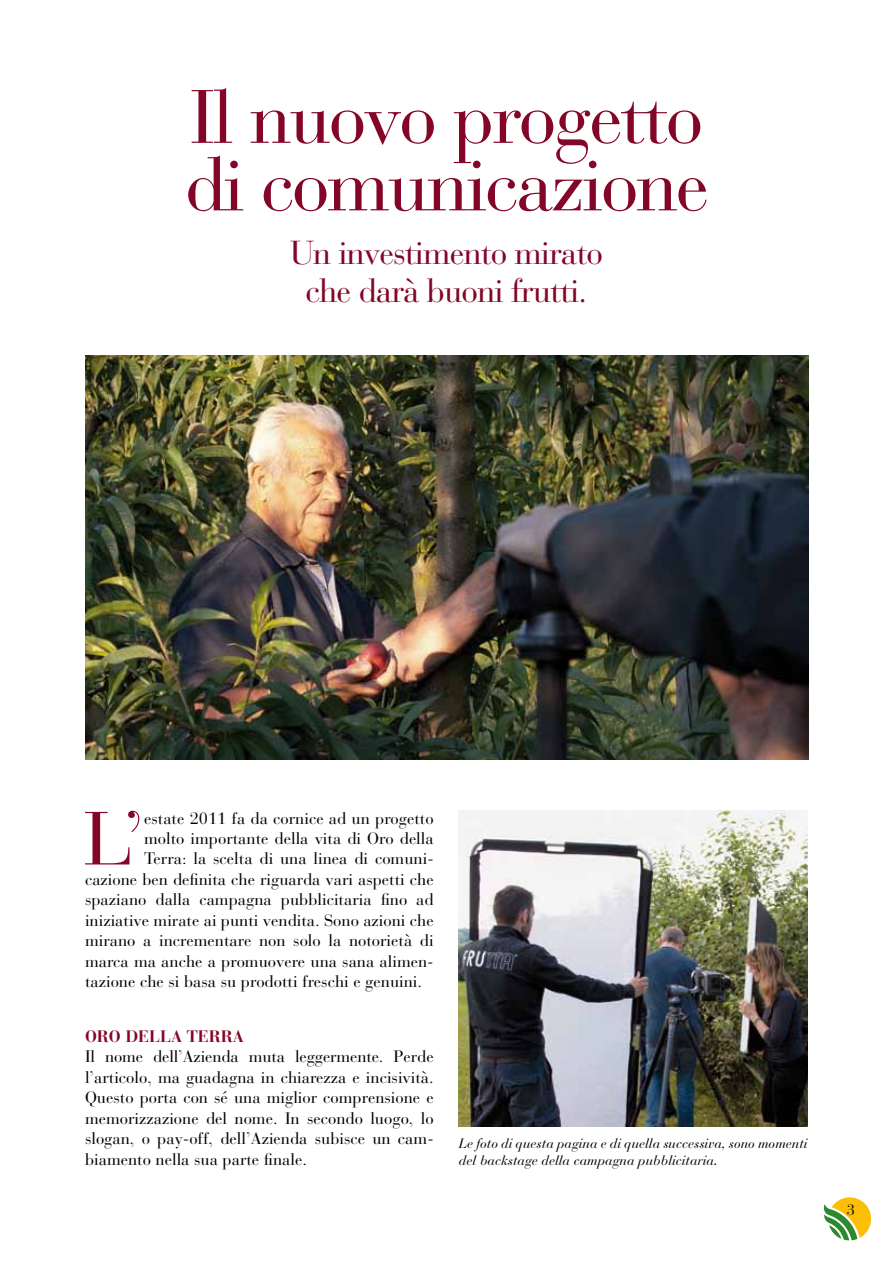
<style>
.page{position:relative;width:893px;height:1263px;background:#fff}
.page>*{position:absolute;margin:0;border:0;box-sizing:border-box;transform-origin:0 0}
.t1{font:75px/67.5px "Bauer Bodoni";letter-spacing:-.03em;color:#830628}
.t2{font:74.7px "Bauer Bodoni";color:#830628}
.t3{font:33px/37.5px "Bauer Bodoni";letter-spacing:-.03em;color:#830628;text-align:center}
.t4{font:16.5px/20.5px "Bauer Bodoni";color:#000;text-align:justify}
.t5{font:700 16.5px "Bauer Bodoni";color:#830628}
.t6{font:15px "Bauer Bodoni";color:#000}
.t7{font:italic 13.5px/16.5px "Bauer Bodoni";color:#000}
</style>
<div class="page">
<svg style="left:823px;top:1197px;width:49px;height:43px"></svg>
<img style="left:85px;top:355px;width:723px;height:404px">
<img style="left:459px;top:811px;width:349px;height:316px">
<h1 class="t1" style="left:184px;top:84px;width:526px">Il nuovo progetto di comunicazione</h1>
<h3 class="t3" style="left:290px;top:235px;width:314px">Un investimento mirato che darà buoni frutti.</h3>
<h2 class="t2" style="left:83px;top:794px;width:62px">L’</h2>
<p class="t4" style="left:144px;top:808px;width:291px">estate 2011 fa da cornice ad un progetto</p>
<p class="t4" style="left:144px;top:828px;width:291px">molto importante della vita di Oro della</p>
<p class="t4" style="left:144px;top:849px;width:291px">Terra: la scelta di una linea di comuni-</p>
<p class="t4" style="left:85px;top:869px;width:350px">cazione ben definita che riguarda vari aspetti che</p>
<p class="t4" style="left:85px;top:890px;width:350px">spaziano dalla campagna pubblicitaria fino ad</p>
<p class="t4" style="left:85px;top:910px;width:350px">iniziative mirate ai punti vendita. Sono azioni che</p>
<p class="t4" style="left:85px;top:931px;width:350px">mirano a incrementare non solo la notorietà di</p>
<p class="t4" style="left:85px;top:951px;width:350px">marca ma anche a promuovere una sana alimen-</p>
<p class="t4" style="left:85px;top:972px;width:339px">tazione che si basa su prodotti freschi e genuini.</p>
<p class="t5" style="left:85px;top:1026px;width:160px">ORO DELLA TERRA</p>
<p class="t4" style="left:85px;top:1046px;width:350px">Il nome dell’Azienda muta leggermente. Perde l’articolo, ma guadagna in chiarezza e incisività.<br>Questo porta con sé una miglior comprensione e memorizzazione del nome. In secondo luogo, lo slogan, o pay-off, dell’Azienda subisce un cam&shy;biamento nella sua parte finale.</p>
<p class="t7" style="left:459px;top:1135px;width:350px">Le foto di questa pagina e di quella successiva, sono momenti del backstage della campagna pubblicitaria.</p>
<p class="t6" style="left:847px;top:1201px;width:10px">3</p>
</div>
